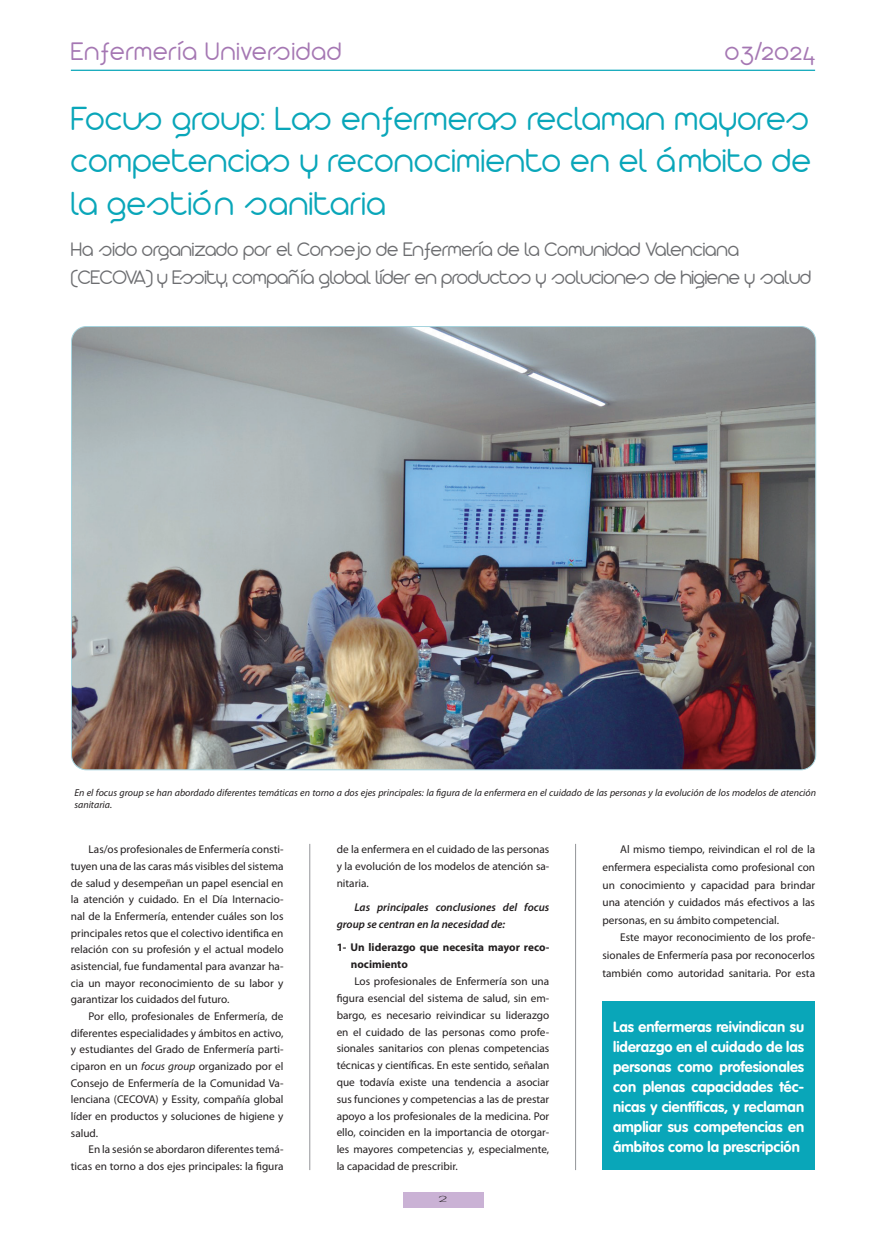
<style>
.page{position:relative;width:886px;height:1241px;background:#fff}
.page>*{position:absolute;margin:0;border:0;box-sizing:border-box;transform-origin:0 0}
.t1{font:300 36.25px/42.5px "Arista 2.0 Alternate";letter-spacing:.02em;color:#09a6b9;text-align:justify}
.t2{font:300 27.5px "Arista 2.0 Alternate";letter-spacing:.04em;color:#a577b3}
.t3{font:300 21.25px/27.5px "Arista 2.0 Alternate";letter-spacing:-.01em;color:#6c6d70}
.t4{font:700 14.62px/20px "VAG Rounded";color:#fff;text-align:justify}
.t5{font:11.25px/16.6px "Myriad Pro";color:#231f20;text-align:justify}
.t6{font:italic 600 11.25px/16.8px "Myriad Pro";color:#231f20}
.t7{font:700 11.25px/16.8px "Myriad Pro";color:#231f20}
.t8{font:italic 10px/12px "Myriad Pro";color:#231f20}
.t9{font:300 8.12px "Futura";color:#231f20;scale:2 1}
.s1{font-style:italic}
</style>
<div class="page">
<hr style="left:71px;top:70px;width:744px;height:1px;background:#09a6b9">
<div style="left:403px;top:1192px;width:80px;height:15px;background:#cab2d5"></div>
<hr style="left:309px;top:843px;width:1px;height:326px;background:#939598">
<img style="left:71px;top:326px;width:745px;height:443px">
<div style="left:602px;top:1001px;width:213px;height:168px;background:#09a6b9"></div>
<hr style="left:575px;top:843px;width:1px;height:326px;background:#939598">
<h2 class="t2" style="left:71px;top:35px;width:272px">Enfermería Universidad</h2>
<h2 class="t2" style="left:725px;top:35px;width:92px">03/2024</h2>
<h1 class="t1" style="left:71px;top:96px;width:741px">Focus group: Las enfermeras reclaman mayores competencias y reconocimiento en el ámbito de la gestión sanitaria</h1>
<h3 class="t3" style="left:71px;top:235px;width:742px">Ha sido organizado por el Consejo de Enfermería de la Comunidad Valenciana (CECOVA) y Essity, compañía global líder en productos y soluciones de higiene y salud</h3>
<p class="t8" style="left:74px;top:787px;width:743px">En el focus group se han abordado diferentes temáticas en torno a dos ejes principales: la figura de la enfermera en el cuidado de las personas y la evolución de los modelos de atención sanitaria.</p>
<p class="t5" style="left:71px;top:841px;width:214px;text-indent:18px">Las/os profesionales de Enfermería consti&shy;tuyen una de las caras más visibles del sistema de salud y desempeñan un papel esencial en la atención y cuidado. En el Día Internacio&shy;nal de la Enfermería, entender cuáles son los principales retos que el colectivo identifica en relación con su profesión y el actual modelo asistencial, fue fundamental para avanzar ha&shy;cia un mayor reconocimiento de su labor y garantizar los cuidados del futuro.</p>
<p class="t5" style="left:71px;top:1007px;width:214px;text-indent:18px">Por ello, profesionales de Enfermería, de diferentes especialidades y ámbitos en activo, y estudiantes del Grado de Enfermería parti&shy;ciparon en un <span class="s1">focus group</span> organizado por el Consejo de Enfermería de la Comunidad Va&shy;lenciana (CECOVA) y Essity, compañía global líder en productos y soluciones de higiene y salud.</p>
<p class="t5" style="left:71px;top:1141px;width:214px;text-align:right">En la sesión se abordaron diferentes temá&shy;ticas en torno a dos ejes principales: la figura</p>
<p class="t5" style="left:337px;top:841px;width:214px">de la enfermera en el cuidado de las personas y la evolución de los modelos de atención sa&shy;nitaria.</p>
<p class="t6" style="left:337px;top:898px;width:214px;text-indent:18px">Las principales conclusiones del focus group se centran en la necesidad de:</p>
<p class="t7" style="left:351px;top:939px;width:200px;text-indent:-14px">1- Un liderazgo que necesita mayor reco&shy;nocimiento</p>
<p class="t5" style="left:337px;top:973px;width:214px;text-indent:18px">Los profesionales de Enfermería son una figura esencial del sistema de salud, sin em&shy;bargo, es necesario reivindicar su liderazgo en el cuidado de las personas como profe&shy;sionales sanitarios con plenas competencias técnicas y científicas. En este sentido, señalan que todavía existe una tendencia a asociar sus funciones y competencias a las de prestar apoyo a los profesionales de la medicina. Por ello, coinciden en la importancia de otorgar&shy;les mayores competencias y, especialmente, la capacidad de prescribir.</p>
<p class="t9" style="left:438px;top:1193px;width:7px">2</p>
<p class="t5" style="left:602px;top:840px;width:214px;line-height:17.6px;text-indent:18px">Al mismo tiempo, reivindican el rol de la enfermera especialista como profesional con un conocimiento y capacidad para brindar una atención y cuidados más efectivos a las personas, en su ámbito competencial.</p>
<p class="t5" style="left:602px;top:928px;width:214px;line-height:17.6px;text-indent:18px">Este mayor reconocimiento de los profe&shy;sionales de Enfermería pasa por reconocerlos también como autoridad sanitaria. Por esta</p>
<p class="t4" style="left:613px;top:1017px;width:193px">Las enfermeras reivindican su liderazgo en el cuidado de las personas como profesionales con plenas capacidades téc&shy;nicas y científicas, y reclaman ampliar sus competencias en ámbitos como la prescripción</p>
</div>
